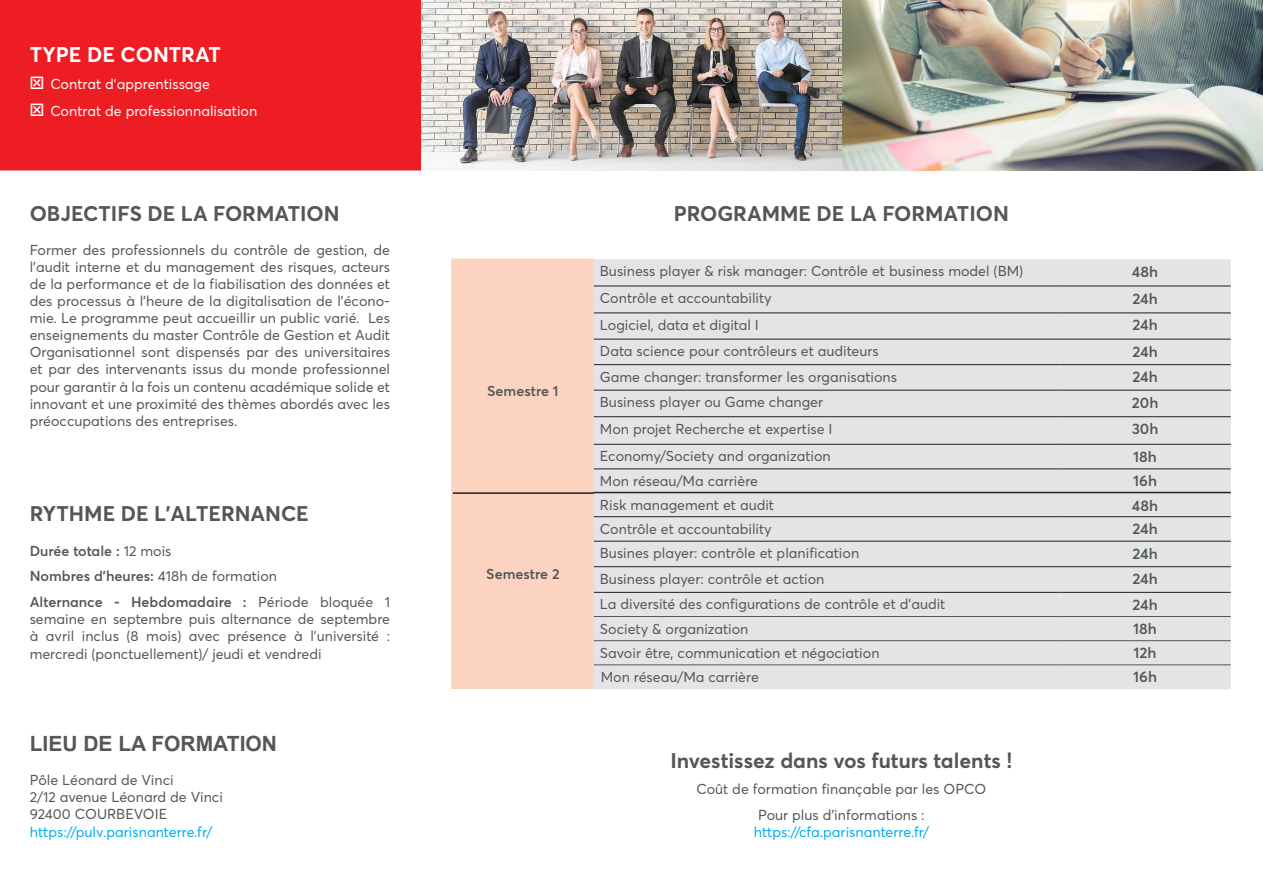
<style>
.page{position:relative;width:1263px;height:893px;background:#fff}
.page>*{position:absolute;margin:0;border:0;box-sizing:border-box;transform-origin:0 0}
.t1{font:700 21px "Averta";color:#545758}
.t2{font:700 21px "Arial";color:#545758}
.t3{font:700 21px "Averta";color:#fff}
.t4{font:600 15px "Averta";color:#545758}
.t5{font:14.25px/17.1px "Averta";color:#545758;text-align:justify}
.t6{font:600 14.25px "Averta";color:#545758}
.t7{font:14.25px "Averta";color:#00aeef}
.t8{font:14.25px "Averta";color:#fff}
.s1{font-size:22.5px}
.s2{font-weight:400}
.s3{font-weight:600}
</style>
<div class="page">
<div style="left:453px;top:260px;width:141px;height:429px;background:#fcd2c0"></div>
<div style="left:594px;top:259px;width:637px;height:430px;background:#e3e4e5"></div>
<hr style="left:453px;top:492px;width:141px;height:2px;background:#231f20">
<hr style="left:451px;top:259px;width:143px;height:1px;background:#fcd2c0">
<hr style="left:451px;top:260px;width:2px;height:26px;background:#fcd2c0">
<hr style="left:451px;top:286px;width:2px;height:27px;background:#fcd2c0">
<hr style="left:451px;top:313px;width:2px;height:26px;background:#fcd2c0">
<hr style="left:451px;top:339px;width:2px;height:26px;background:#fcd2c0">
<hr style="left:451px;top:365px;width:2px;height:25px;background:#fcd2c0">
<hr style="left:451px;top:390px;width:2px;height:27px;background:#fcd2c0">
<hr style="left:451px;top:417px;width:2px;height:27px;background:#fcd2c0">
<hr style="left:451px;top:444px;width:2px;height:25px;background:#fcd2c0">
<hr style="left:451px;top:469px;width:2px;height:24px;background:#fcd2c0">
<hr style="left:451px;top:493px;width:2px;height:24px;background:#fcd2c0">
<hr style="left:451px;top:517px;width:2px;height:24px;background:#fcd2c0">
<hr style="left:451px;top:541px;width:2px;height:26px;background:#fcd2c0">
<hr style="left:451px;top:567px;width:2px;height:25px;background:#fcd2c0">
<hr style="left:451px;top:592px;width:2px;height:24px;background:#fcd2c0">
<hr style="left:451px;top:616px;width:2px;height:25px;background:#fcd2c0">
<hr style="left:451px;top:641px;width:2px;height:24px;background:#fcd2c0">
<hr style="left:451px;top:665px;width:2px;height:24px;background:#fcd2c0">
<hr style="left:594px;top:286px;width:465px;height:1px;background:#231f20">
<hr style="left:1059px;top:286px;width:172px;height:1px;background:#231f20">
<hr style="left:594px;top:312px;width:465px;height:1px;background:#231f20">
<hr style="left:1059px;top:312px;width:172px;height:1px;background:#231f20">
<hr style="left:594px;top:339px;width:465px;height:1px;background:#231f20">
<hr style="left:1059px;top:339px;width:172px;height:1px;background:#231f20">
<hr style="left:594px;top:364px;width:465px;height:1px;background:#231f20">
<hr style="left:1059px;top:364px;width:172px;height:1px;background:#231f20">
<hr style="left:594px;top:390px;width:465px;height:1px;background:#231f20">
<hr style="left:1059px;top:390px;width:172px;height:1px;background:#231f20">
<hr style="left:594px;top:416px;width:465px;height:1px;background:#231f20">
<hr style="left:1059px;top:416px;width:172px;height:1px;background:#231f20">
<hr style="left:594px;top:444px;width:465px;height:1px;background:#231f20">
<hr style="left:1059px;top:444px;width:172px;height:1px;background:#231f20">
<hr style="left:594px;top:468px;width:465px;height:1px;background:#231f20">
<hr style="left:1059px;top:468px;width:172px;height:1px;background:#231f20">
<hr style="left:594px;top:516px;width:465px;height:1px;background:#231f20">
<hr style="left:1059px;top:516px;width:172px;height:1px;background:#231f20">
<hr style="left:594px;top:541px;width:465px;height:1px;background:#231f20">
<hr style="left:1059px;top:541px;width:172px;height:1px;background:#231f20">
<hr style="left:594px;top:566px;width:465px;height:1px;background:#231f20">
<hr style="left:1059px;top:566px;width:172px;height:1px;background:#231f20">
<hr style="left:594px;top:592px;width:465px;height:1px;background:#231f20">
<hr style="left:1059px;top:592px;width:172px;height:1px;background:#231f20">
<hr style="left:594px;top:493px;width:465px;height:1px;background:#e3e4e5">
<hr style="left:1059px;top:493px;width:172px;height:1px;background:#e3e4e5">
<hr style="left:594px;top:616px;width:465px;height:1px;background:#545758">
<hr style="left:1059px;top:616px;width:172px;height:1px;background:#545758">
<hr style="left:594px;top:640px;width:465px;height:1px;background:#545758">
<hr style="left:1059px;top:640px;width:172px;height:1px;background:#545758">
<hr style="left:594px;top:664px;width:465px;height:1px;background:#545758">
<hr style="left:1059px;top:664px;width:172px;height:1px;background:#545758">
<div style="left:0;top:0;width:421px;height:171px;background:#ee1d23"></div>
<img style="left:421px;top:0;width:842px;height:171px">
<hr style="left:593px;top:492px;width:638px;height:1px;background:#231f20">
<p class="t3" style="left:30px;top:41px;width:193px">TYPE DE CONTRAT</p>
<p class="t8" style="left:30px;top:75px;width:182px"><span class="s1">☒</span> Contrat d’apprentissage</p>
<p class="t8" style="left:30px;top:102px;width:229px"><span class="s1">☒</span> Contrat de professionnalisation</p>
<p class="t1" style="left:30px;top:200px;width:311px">OBJECTIFS DE LA FORMATION</p>
<p class="t5" style="left:30px;top:241px;width:362px">Former des professionnels du contrôle de gestion, de l’audit interne et du management des risques, acteurs de la performance et de la fiabilisation des données et des processus à l’heure de la digitalisation de l’écono&shy;mie. Le programme peut accueillir un public varié. Les enseignements du master Contrôle de Gestion et Audit Organisationnel sont dispensés par des universitaires et par des intervenants issus du monde professionnel pour garantir à la fois un contenu académique solide et innovant et une proximité des thèmes abordés avec les préoccupations des entreprises.</p>
<p class="t1" style="left:30px;top:501px;width:281px">RYTHME DE L’ALTERNANCE</p>
<p class="t6" style="left:30px;top:542px;width:143px">Durée totale : <span class="s2">12 mois</span></p>
<p class="t6" style="left:30px;top:567px;width:249px">Nombres d’heures: <span class="s2">418h de formation</span></p>
<p class="t5" style="left:30px;top:593px;width:362px"><span class="s3">Alternance - Hebdomadaire :</span> Période bloquée 1 semaine en septembre puis alternance de septembre à avril inclus (8 mois) avec présence à l’université : mercredi (ponctuellement)/ jeudi et vendredi</p>
<p class="t2" style="left:30px;top:730px;width:249px">LIEU DE LA FORMATION</p>
<p class="t5" style="left:30px;top:771px;width:146px">Pôle Léonard de Vinci</p>
<p class="t5" style="left:30px;top:788px;width:195px">2/12 avenue Léonard de Vinci</p>
<p class="t5" style="left:30px;top:805px;width:139px">92400 COURBEVOIE</p>
<p class="t7" style="left:30px;top:823px;width:184px">https://pulv.parisnanterre.fr/</p>
<p class="t6" style="left:487px;top:382px;width:73px">Semestre 1</p>
<p class="t6" style="left:486px;top:564px;width:75px">Semestre 2</p>
<p class="t1" style="left:674px;top:200px;width:337px">PROGRAMME DE LA FORMATION</p>
<p class="t5" style="left:600px;top:263px;width:425px">Business player &amp; risk manager: Contrôle et business model (BM)</p>
<p class="t4" style="left:1132px;top:262px;width:28px">48h</p>
<p class="t5" style="left:600px;top:289px;width:173px">Contrôle et accountability</p>
<p class="t4" style="left:1132px;top:289px;width:27px">24h</p>
<p class="t5" style="left:600px;top:316px;width:160px">Logiciel, data et digital I</p>
<p class="t4" style="left:1132px;top:316px;width:27px">24h</p>
<p class="t5" style="left:600px;top:342px;width:280px">Data science pour contrôleurs et auditeurs</p>
<p class="t4" style="left:1132px;top:342px;width:27px">24h</p>
<p class="t5" style="left:600px;top:368px;width:299px">Game changer: transformer les organisations</p>
<p class="t4" style="left:1132px;top:367px;width:27px">24h</p>
<p class="t5" style="left:600px;top:393px;width:225px">Business player ou Game changer</p>
<p class="t4" style="left:1132px;top:393px;width:28px">20h</p>
<p class="t5" style="left:600px;top:420px;width:234px">Mon projet Recherche et expertise I</p>
<p class="t4" style="left:1132px;top:420px;width:28px">30h</p>
<p class="t5" style="left:600px;top:448px;width:232px">Economy/Society and organization</p>
<p class="t4" style="left:1133px;top:447px;width:25px">18h</p>
<p class="t5" style="left:600px;top:472px;width:160px">Mon réseau/Ma carrière</p>
<p class="t4" style="left:1133px;top:472px;width:25px">16h</p>
<p class="t5" style="left:600px;top:496px;width:176px">Risk management et audit</p>
<p class="t4" style="left:1132px;top:496px;width:28px">48h</p>
<p class="t5" style="left:600px;top:520px;width:173px">Contrôle et accountability</p>
<p class="t4" style="left:1132px;top:519px;width:27px">24h</p>
<p class="t5" style="left:600px;top:544px;width:261px">Busines player: contrôle et planification</p>
<p class="t4" style="left:1132px;top:544px;width:27px">24h</p>
<p class="t5" style="left:600px;top:570px;width:226px">Business player: contrôle et action</p>
<p class="t4" style="left:1132px;top:569px;width:27px">24h</p>
<p class="t5" style="left:600px;top:596px;width:347px">La diversité des configurations de contrôle et d’audit</p>
<p class="t4" style="left:1132px;top:595px;width:27px">24h</p>
<p class="t5" style="left:600px;top:620px;width:150px">Society &amp; organization</p>
<p class="t4" style="left:1133px;top:619px;width:25px">18h</p>
<p class="t5" style="left:600px;top:644px;width:281px">Savoir être, communication et négociation</p>
<p class="t4" style="left:1134px;top:643px;width:24px">12h</p>
<p class="t5" style="left:601px;top:669px;width:160px">Mon réseau/Ma carrière</p>
<p class="t4" style="left:1133px;top:667px;width:25px">16h</p>
<p class="t1" style="left:670px;top:747px;width:343px">Investissez dans vos futurs talents !</p>
<p class="t5" style="left:696px;top:780px;width:291px">Coût de formation finançable par les OPCO</p>
<p class="t5" style="left:758px;top:806px;width:168px">Pour plus d’informations :</p>
<p class="t7" style="left:754px;top:823px;width:177px">https://cfa.parisnanterre.fr/</p>
</div>
